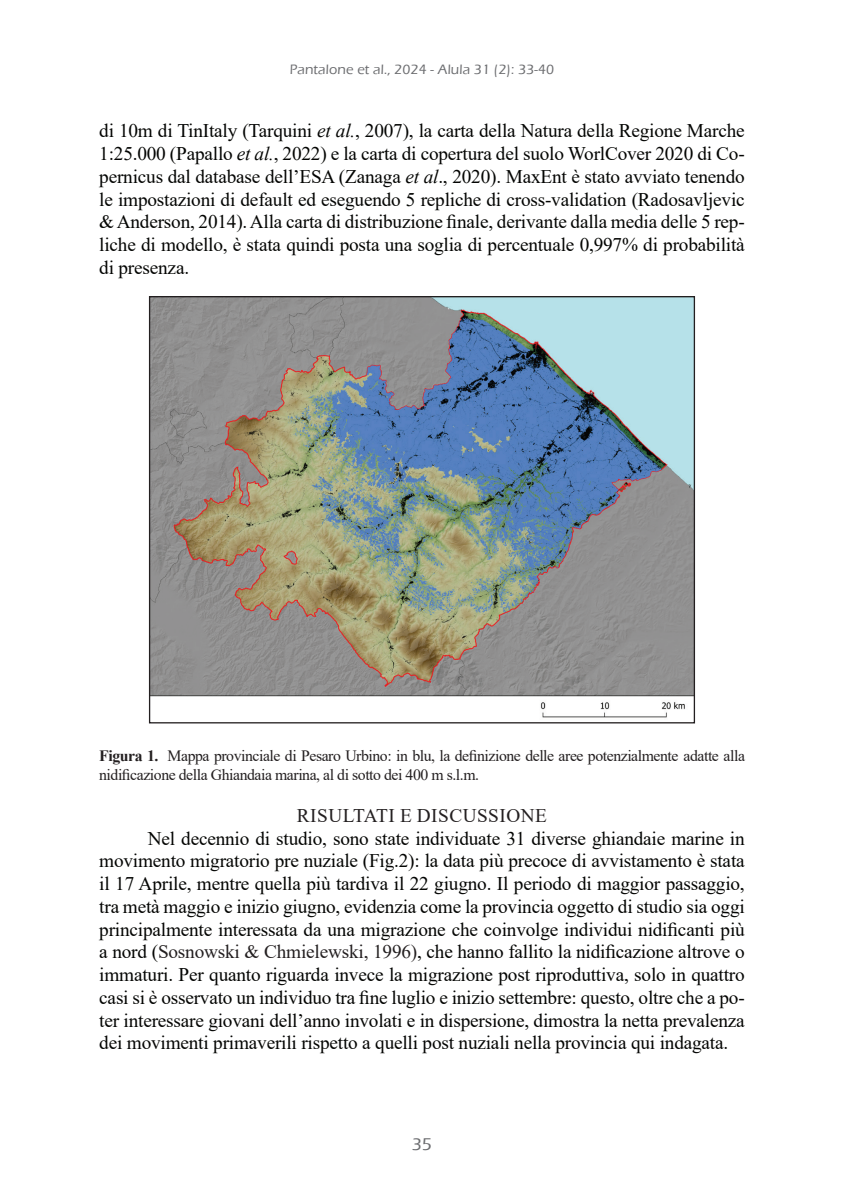
<style>
.page{position:relative;width:844px;height:1191px;background:#fff}
.page>*{position:absolute;margin:0;border:0;box-sizing:border-box;transform-origin:0 0}
.t1{font:19.25px/22.8px "Times New Roman";letter-spacing:-.01em;color:#040503;text-align:justify}
.t2{font:19.25px "Times New Roman";letter-spacing:.025em;color:#231f20}
.t3{font:500 17.5px "Eras ITC";color:#6c6d70}
.t4{font:15.75px/18.9px "Times New Roman";letter-spacing:-.03em;color:#231f20}
.t5{font:500 14px "Eras ITC";letter-spacing:.01em;color:#6c6d70}
.s1{font-style:italic}
.s2{font-weight:700}
.s3{color:#231f20}
</style>
<div class="page">
<img style="left:151px;top:298px;width:541px;height:420px">
<p class="t5" style="left:289px;top:62px;width:266px">Pantalone et al., 2024 - Alula 31 (2): 33-40</p>
<p class="t1" style="left:99px;top:119px;width:646px">di 10m di TinItaly (Tarquini <span class="s1">et al.</span>, 2007), la carta della Natura della Regione Marche 1:25.000 (Papallo <span class="s1">et al.</span>, 2022) e la carta di copertura del suolo WorlCover 2020 di Co&shy;pernicus dal database dell’ESA (Zanaga <span class="s1">et al</span>., 2020). MaxEnt è stato avviato tenendo le impostazioni di default ed eseguendo 5 repliche di cross-validation (Radosavljevic &amp; Anderson, 2014). Alla carta di distribuzione finale, derivante dalla media delle 5 rep&shy;liche di modello, è stata quindi posta una soglia di percentuale 0,997% di probabilità di presenza.</p>
<p class="t4" style="left:99px;top:746px;width:647px"><span class="s2">Figura 1.</span> Mappa provinciale di Pesaro Urbino: in blu, la definizione delle aree potenzialmente adatte alla nidificazione della Ghiandaia marina, al di sotto dei 400 m s.l.m.</p>
<p class="t2" style="left:297px;top:802px;width:251px">RISULTATI E DISCUSSIONE</p>
<p class="t1" style="left:99px;top:826px;width:646px;text-indent:48px">Nel decennio di studio, sono state individuate 31 diverse ghiandaie marine in movimento migratorio pre nuziale (Fig.2): la data più precoce di avvistamento è stata il 17 Aprile, mentre quella più tardiva il 22 giugno. Il periodo di maggior passaggio, tra metà maggio e inizio giugno, evidenzia come la provincia oggetto di studio sia oggi principalmente interessata da una migrazione che coinvolge individui nidificanti più a nord (<span class="s3">Sosnowski &amp; Chmielewski, 1996)</span>, che hanno fallito la nidificazione altrove o immaturi. Per quanto riguarda invece la migrazione post riproduttiva, solo in quattro casi si è osservato un individuo tra fine luglio e inizio settembre: questo, oltre che a po&shy;ter interessare giovani dell’anno involati e in dispersione, dimostra la netta prevalenza dei movimenti primaverili rispetto a quelli post nuziali nella provincia qui indagata.</p>
<p class="t3" style="left:412px;top:1134px;width:21px">35</p>
</div>
